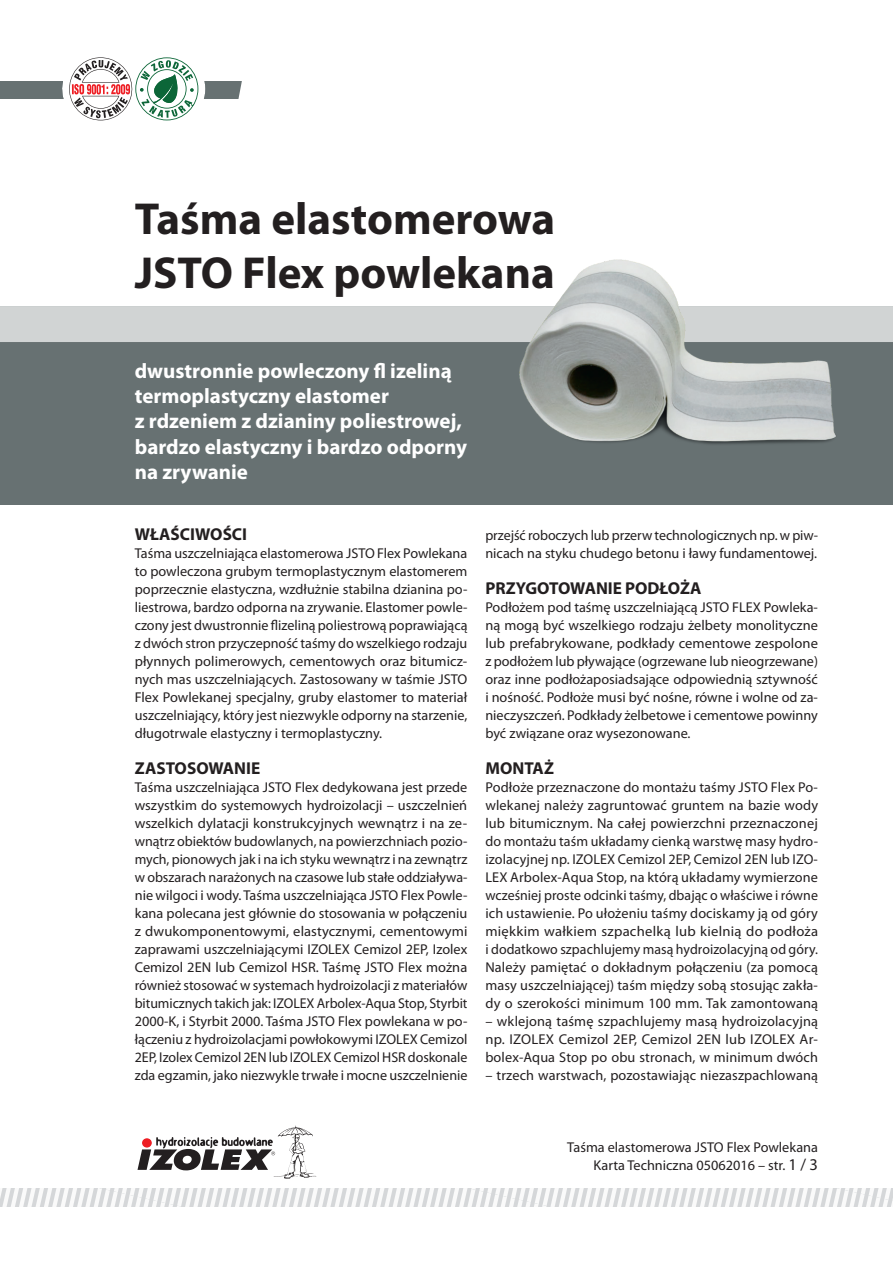
<style>
.page{position:relative;width:893px;height:1263px;background:#fff}
.page>*{position:absolute;margin:0;border:0;box-sizing:border-box;transform-origin:0 0}
.t1{font:700 45px/54px "Myriad Pro";color:#231f20}
.t2{font:700 21px/25.2px "Myriad Pro";color:#fff}
.t3{font:700 17.25px "Myriad Pro";color:#231f20}
.t4{font:14.25px/18px "Myriad Pro";color:#231f20;text-align:justify}
.s1{font-size:16.5px}
</style>
<div class="page">
<svg style="left:0;top:1188px;width:893px;height:18px"></svg>
<svg style="left:138px;top:1125px;width:178px;height:54px"></svg>
<svg style="left:0;top:57px;width:242px;height:64px"></svg>
<div style="left:0;top:306px;width:893px;height:198px;background:#677172"></div>
<div style="left:0;top:306px;width:893px;height:36px;background:#d1d4d4"></div>
<img style="left:485px;top:259px;width:381px;height:185px">
<h1 class="t1" style="left:135px;top:190px;width:422px">Taśma elastomerowa<br>JSTO Flex powlekana</h1>
<h2 class="t2" style="left:135px;top:358px;width:334px">dwustronnie powleczony fl izeliną termoplastyczny elastomer<br>z rdzeniem z dzianiny poliestrowej, bardzo elastyczny i bardzo odporny na zrywanie</h2>
<p class="t3" style="left:135px;top:523px;width:114px">WŁAŚCIWOŚCI</p>
<p class="t4" style="left:135px;top:544px;width:334px">Taśma uszczelniająca elastomerowa JSTO Flex Powlekana to powleczona grubym termoplastycznym elastomerem poprzecznie elastyczna, wzdłużnie stabilna dzianina po&shy;liestrowa, bardzo odporna na zrywanie. Elastomer powle&shy;czony jest dwustronnie flizeliną poliestrową poprawiającą z dwóch stron przyczepność taśmy do wszelkiego rodzaju płynnych polimerowych, cementowych oraz bitumicz&shy;nych mas uszczelniających. Zastosowany w taśmie JSTO Flex Powlekanej specjalny, gruby elastomer to materiał uszczelniający, który jest niezwykle odporny na starzenie, długotrwale elastyczny i termoplastyczny.</p>
<p class="t3" style="left:135px;top:757px;width:127px">ZASTOSOWANIE</p>
<p class="t4" style="left:135px;top:778px;width:334px">Taśma uszczelniająca JSTO Flex dedykowana jest przede wszystkim do systemowych hydroizolacji – uszczelnień wszelkich dylatacji konstrukcyjnych wewnątrz i na ze&shy;wnątrz obiektów budowlanych, na powierzchniach pozio&shy;mych, pionowych jak i na ich styku wewnątrz i na zewnątrz w obszarach narażonych na czasowe lub stałe oddziaływa&shy;nie wilgoci i wody. Taśma uszczelniająca JSTO Flex Powle&shy;kana polecana jest głównie do stosowania w połączeniu z dwukomponentowymi, elastycznymi, cementowymi zaprawami uszczelniającymi IZOLEX Cemizol 2EP, Izolex Cemizol 2EN lub Cemizol HSR. Taśmę JSTO Flex można również stosować w systemach hydroizolacji z materiałów bitumicznych takich jak: IZOLEX Arbolex-Aqua Stop, Styrbit 2000-K, i Styrbit 2000. Taśma JSTO Flex powlekana w po&shy;łączeniu z hydroizolacjami powłokowymi IZOLEX Cemizol 2EP, Izolex Cemizol 2EN lub IZOLEX Cemizol HSR doskonale zda egzamin, jako niezwykle trwałe i mocne uszczelnienie</p>
<p class="t4" style="left:485px;top:526px;width:334px">przejść roboczych lub przerw technologicznych np. w piw&shy;nicach na styku chudego betonu i ławy fundamentowej.</p>
<p class="t3" style="left:486px;top:577px;width:218px">PRZYGOTOWANIE PODŁOŻA</p>
<p class="t4" style="left:485px;top:598px;width:334px">Podłożem pod taśmę uszczelniającą JSTO FLEX Powleka&shy;ną mogą być wszelkiego rodzaju żelbety monolityczne lub prefabrykowane, podkłady cementowe zespolone z podłożem lub pływające (ogrzewane lub nieogrzewane) oraz inne podłożaposiadsające odpowiednią sztywność i nośność. Podłoże musi być nośne, równe i wolne od za&shy;nieczyszczeń. Podkłady żelbetowe i cementowe powinny być związane oraz wysezonowane.</p>
<p class="t3" style="left:486px;top:757px;width:70px">MONTAŻ</p>
<p class="t4" style="left:485px;top:778px;width:334px">Podłoże przeznaczone do montażu taśmy JSTO Flex Po&shy;wlekanej należy zagruntować gruntem na bazie wody lub bitumicznym. Na całej powierzchni przeznaczonej do montażu taśm układamy cienką warstwę masy hydro&shy;izolacyjnej np. IZOLEX Cemizol 2EP, Cemizol 2EN lub IZO-LEX Arbolex-Aqua Stop, na którą układamy wymierzone wcześniej proste odcinki taśmy, dbając o właściwe i równe ich ustawienie. Po ułożeniu taśmy dociskamy ją od góry miękkim wałkiem szpachelką lub kielnią do podłoża i dodatkowo szpachlujemy masą hydroizolacyjną od góry.<br>Należy pamiętać o dokładnym połączeniu (za pomocą masy uszczelniającej) taśm między sobą stosując zakła&shy;dy o szerokości minimum 100 mm. Tak zamontowaną</p>
<p class="t4" style="left:485px;top:1012px;width:334px">– wklejoną taśmę szpachlujemy masą hydroizolacyjną np. IZOLEX Cemizol 2EP, Cemizol 2EN lub IZOLEX Ar&shy;bolex-Aqua Stop po obu stronach, w minimum dwóch</p>
<p class="t4" style="left:485px;top:1066px;width:334px">– trzech warstwach, pozostawiając niezaszpachlowaną</p>
<p class="t4" style="left:567px;top:1138px;width:252px;text-align:right">Taśma elastomerowa JSTO Flex Powlekana<br>Karta Techniczna 05062016 – str. <span class="s1">1 / 3</span></p>
</div>
